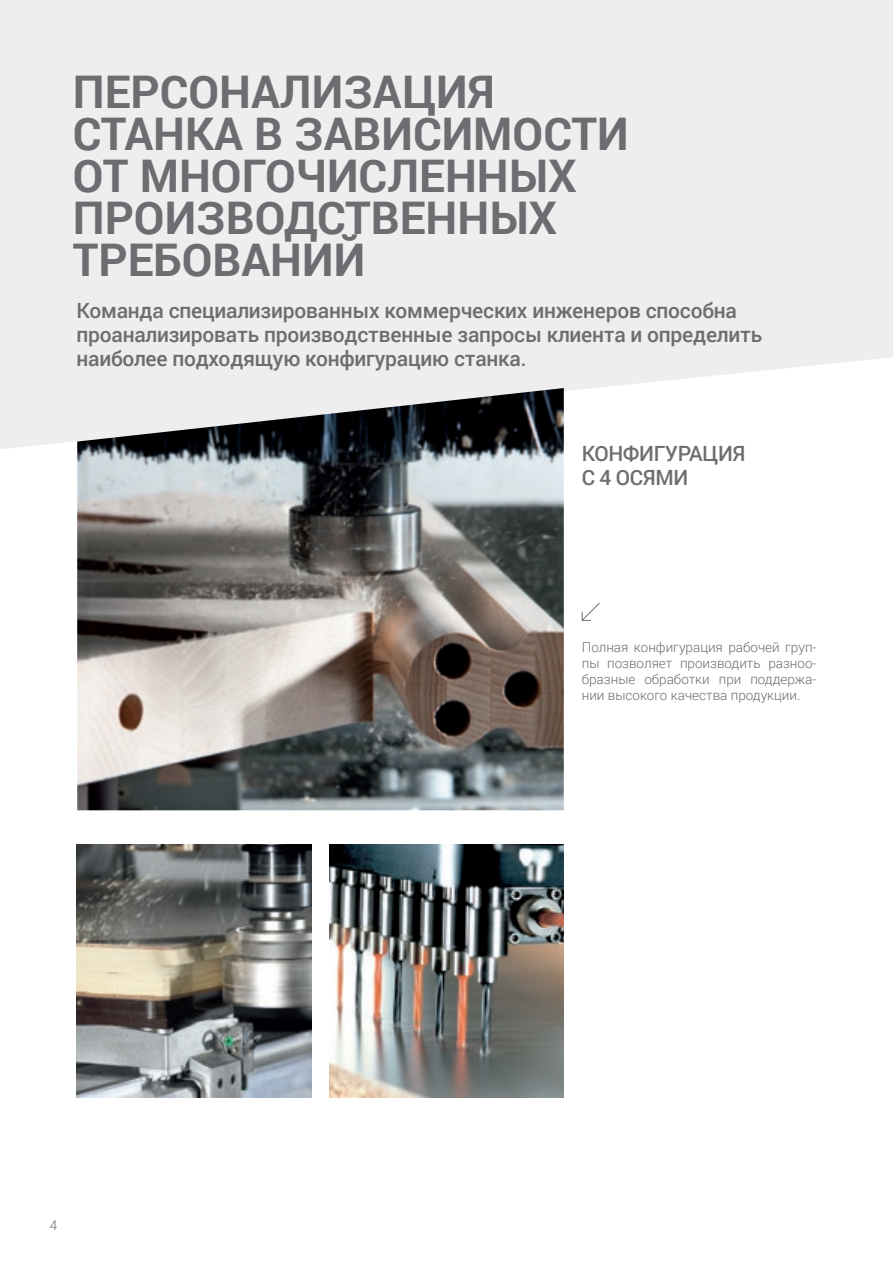
<style>
.page{position:relative;width:893px;height:1263px;background:#fff}
.page>*{position:absolute;margin:0;border:0;box-sizing:border-box;transform-origin:0 0}
._1_TITOLO_GRIGIO{font:700 45px/42px "Roboto";color:#6c6d70}
.t1{font:500 21px/24px "Roboto";letter-spacing:-.01em;color:#6c6d70}
.t2{font:300 13.5px/16.2px "Roboto";color:#6c6d70;text-align:justify}
</style>
<div class="page">
<svg style="left:581px;top:602px;width:19px;height:19px"></svg>
<div style="left:0;top:0;width:893px;height:449px;background:#eeeeef"></div>
<img style="left:329px;top:844px;width:235px;height:254px">
<img style="left:77px;top:844px;width:234px;height:254px">
<img style="left:77px;top:388px;width:487px;height:422px">
<p class="_1_TITOLO_GRIGIO" style="left:73px;top:69px;width:557px">ПЕРСОНАЛИЗАЦИЯ<br>СТАНКА В ЗАВИСИМОСТИ<br>ОТ МНОГОЧИСЛЕННЫХ<br>ПРОИЗВОДСТВЕННЫХ<br>ТРЕБОВАНИЙ</p>
<p class="t1" style="left:76px;top:297px;width:687px">Команда специализированных коммерческих инженеров способна проанализировать производственные запросы клиента и определить наиболее подходящую конфигурацию станка.</p>
<p class="t1" style="left:582px;top:441px;width:165px">КОНФИГУРАЦИЯ<br>С 4 ОСЯМИ</p>
<p class="t2" style="left:582px;top:638px;width:236px">Полная конфигурация рабочей груп&shy;пы позволяет производить разноо&shy;бразные обработки при поддержа&shy;нии высокого качества продукции.</p>
<p class="t2" style="left:50px;top:1216px;width:9px">4</p>
</div>
